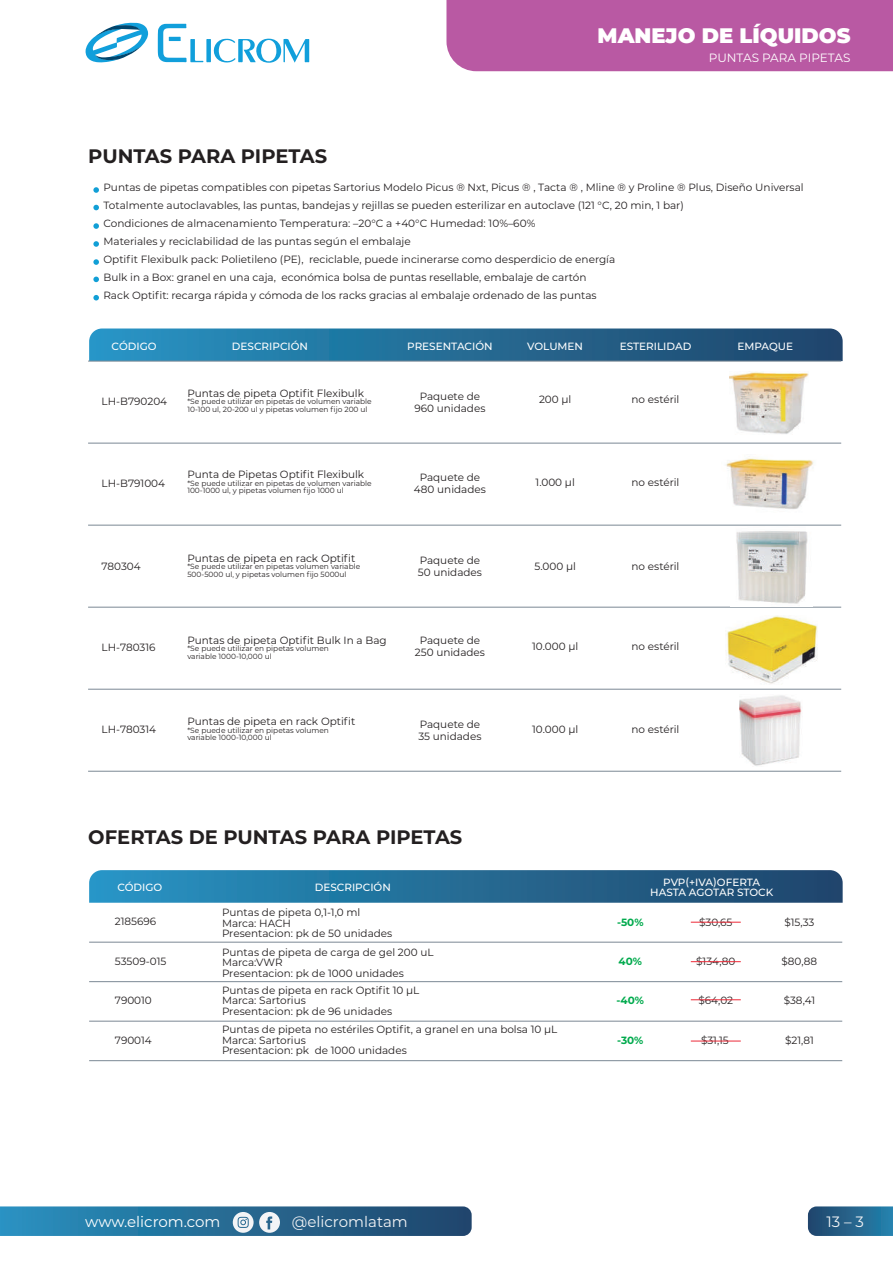
<style>
.page{position:relative;width:893px;height:1263px;background:#fff}
.page>*{position:absolute;margin:0;border:0;box-sizing:border-box;transform-origin:0 0}
.t1{font:900 21px "Montserrat";color:#fff}
.t2{font:700 19.5px "Montserrat";color:#231f20}
.t3{font:15px "Montserrat";color:#f3f4f6}
.t4{font:15px "Montserrat";color:#fff}
.t5{font:12px "Montserrat";color:#fff}
.t6{font:10.5px/10.5px "Montserrat";color:#231f20}
.t7{font:500 10.5px/10.5px "Montserrat";color:#fff;text-align:center}
.t8{font:700 10.5px "Montserrat";color:#00aa4d}
.t9{font:7.5px/7.5px "Montserrat";color:#231f20}
</style>
<div class="page">
<div style="left:446px;top:0;width:447px;height:71px;background:#b959a3"></div>
<svg style="left:808px;top:1206px;width:85px;height:30px;background:#2a688f"></svg>
<svg style="left:0;top:1206px;width:472px;height:30px;background:#31739a"></svg>
<svg style="left:85px;top:22px;width:63px;height:40px"></svg>
<svg style="left:158px;top:24px;width:151px;height:39px"></svg>
<svg style="left:93px;top:187px;width:6px;height:6px"></svg>
<svg style="left:93px;top:223px;width:6px;height:6px"></svg>
<svg style="left:93px;top:205px;width:6px;height:5px"></svg>
<svg style="left:93px;top:259px;width:6px;height:6px"></svg>
<svg style="left:93px;top:241px;width:6px;height:6px"></svg>
<svg style="left:93px;top:277px;width:6px;height:5px"></svg>
<svg style="left:93px;top:295px;width:6px;height:5px"></svg>
<svg style="left:89px;top:870px;width:754px;height:33px;background:#266e97"></svg>
<hr style="left:89px;top:942px;width:753px;height:1px;background:#7b8894">
<hr style="left:89px;top:981px;width:753px;height:1px;background:#7b8894">
<hr style="left:89px;top:1021px;width:753px;height:1px;background:#7b8894">
<hr style="left:89px;top:1060px;width:753px;height:1px;background:#7b8894">
<hr style="left:691px;top:922px;width:50px;height:1px;background:#ed2a38">
<hr style="left:691px;top:961px;width:50px;height:1px;background:#ed2a38">
<hr style="left:691px;top:999px;width:50px;height:1px;background:#ed2a38">
<hr style="left:691px;top:1041px;width:50px;height:1px;background:#ed2a38">
<svg style="left:89px;top:328px;width:754px;height:33px;background:#286e97"></svg>
<hr style="left:88px;top:361px;width:753px;height:1px;background:#7b8894">
<hr style="left:88px;top:443px;width:753px;height:1px;background:#7b8894">
<hr style="left:88px;top:525px;width:753px;height:1px;background:#7b8894">
<hr style="left:88px;top:607px;width:753px;height:1px;background:#7b8894">
<hr style="left:88px;top:689px;width:753px;height:1px;background:#7b8894">
<hr style="left:88px;top:771px;width:753px;height:1px;background:#7b8894">
<img style="left:729px;top:372px;width:79px;height:62px">
<img style="left:726px;top:458px;width:88px;height:51px">
<img style="left:736px;top:531px;width:72px;height:73px">
<img style="left:726px;top:615px;width:91px;height:69px">
<img style="left:739px;top:695px;width:63px;height:71px">
<h2 class="t2" style="left:88px;top:142px;width:240px">PUNTAS PARA PIPETAS</h2>
<h1 class="t1" style="left:598px;top:20px;width:254px">MANEJO DE LÍQUIDOS</h1>
<p class="t5" style="left:709px;top:50px;width:143px">PUNTAS PARA PIPETAS</p>
<p class="t6" style="left:103px;top:178px;width:702px;line-height:18px">Puntas de pipetas compatibles con pipetas Sartorius Modelo Picus ® Nxt, Picus ® , Tacta ® , Mline ® y Proline ® Plus, Diseño Universal Totalmente autoclavables, las puntas, bandejas y rejillas se pueden esterilizar en autoclave (121 °C, 20 min, 1 bar)<br>Condiciones de almacenamiento Temperatura: –20°C a +40°C Humedad: 10%–60%<br>Materiales y reciclabilidad de las puntas según el embalaje<br>Optifit Flexibulk pack: Polietileno (PE), reciclable, puede incinerarse como desperdicio de energía<br>Bulk in a Box: granel en una caja, económica bolsa de puntas resellable, embalaje de cartón<br>Rack Optifit: recarga rápida y cómoda de los racks gracias al embalaje ordenado de las puntas</p>
<p class="t7" style="left:112px;top:340px;width:46px">CÓDIGO</p>
<p class="t7" style="left:232px;top:340px;width:78px">DESCRIPCIÓN</p>
<p class="t7" style="left:407px;top:340px;width:87px">PRESENTACIÓN</p>
<p class="t7" style="left:527px;top:340px;width:57px">VOLUMEN</p>
<p class="t7" style="left:620px;top:340px;width:73px">ESTERILIDAD</p>
<p class="t7" style="left:737px;top:340px;width:57px">EMPAQUE</p>
<p class="t6" style="left:187px;top:387px;width:178px">Puntas de pipeta Optifit Flexibulk</p>
<p class="t9" style="left:187px;top:397px;width:186px">*Se puede utilizar en pipetas de volumen variable<br>10-100 ul, 20-200 ul y pipetas volumen fijo 200 ul</p>
<p class="t6" style="left:102px;top:395px;width:67px">LH-B790204</p>
<p class="t6" style="left:414px;top:390px;width:73px;line-height:12px;text-align:center">Paquete de<br>960 unidades</p>
<p class="t6" style="left:539px;top:394px;width:34px">200 µl</p>
<p class="t6" style="left:631px;top:394px;width:49px">no estéril</p>
<p class="t6" style="left:102px;top:477px;width:65px">LH-B791004</p>
<p class="t6" style="left:187px;top:469px;width:178px">Punta de Pipetas Optifit Flexibulk</p>
<p class="t9" style="left:187px;top:479px;width:186px">*Se puede utilizar en pipetas de volumen variable<br>100-1000 ul, y pipetas volumen fijo 1000 ul</p>
<p class="t6" style="left:102px;top:561px;width:41px">780304</p>
<p class="t6" style="left:102px;top:642px;width:55px">LH-780316</p>
<p class="t6" style="left:102px;top:723px;width:56px">LH-780314</p>
<p class="t6" style="left:187px;top:552px;width:169px">Puntas de pipeta en rack Optifit</p>
<p class="t9" style="left:187px;top:563px;width:174px">*Se puede utilizar en pipetas volumen variable<br>500-5000 ul, y pipetas volumen fijo 5000ul</p>
<p class="t6" style="left:187px;top:634px;width:201px">Puntas de pipeta Optifit Bulk In a Bag</p>
<p class="t9" style="left:187px;top:644px;width:143px">*Se puede utilizar en pipetas volumen variable 1000-10,000 ul</p>
<p class="t6" style="left:187px;top:716px;width:169px">Puntas de pipeta en rack Optifit</p>
<p class="t9" style="left:187px;top:726px;width:143px">*Se puede utilizar en pipetas volumen variable 1000-10,000 ul</p>
<p class="t6" style="left:414px;top:470px;width:74px;line-height:12px;text-align:center">Paquete de<br>480 unidades</p>
<p class="t6" style="left:418px;top:554px;width:66px;line-height:12px">Paquete de<br>50 unidades</p>
<p class="t6" style="left:415px;top:633px;width:72px;line-height:12px;text-align:center">Paquete de<br>250 unidades</p>
<p class="t6" style="left:418px;top:717px;width:65px;line-height:12px">Paquete de<br>35 unidades</p>
<h2 class="t2" style="left:88px;top:823px;width:376px">OFERTAS DE PUNTAS PARA PIPETAS</h2>
<p class="t6" style="left:536px;top:477px;width:41px">1.000 µl</p>
<p class="t6" style="left:534px;top:561px;width:43px">5.000 µl</p>
<p class="t6" style="left:532px;top:641px;width:48px">10.000 µl</p>
<p class="t6" style="left:532px;top:723px;width:48px">10.000 µl</p>
<p class="t6" style="left:631px;top:477px;width:49px">no estéril</p>
<p class="t6" style="left:631px;top:561px;width:49px">no estéril</p>
<p class="t6" style="left:631px;top:641px;width:49px">no estéril</p>
<p class="t6" style="left:631px;top:723px;width:49px">no estéril</p>
<p class="t7" style="left:117px;top:882px;width:46px">CÓDIGO</p>
<p class="t7" style="left:315px;top:882px;width:78px">DESCRIPCIÓN</p>
<p class="t7" style="left:650px;top:876px;width:125px">PVP(+IVA)OFERTA<br>HASTA AGOTAR STOCK</p>
<p class="t6" style="left:115px;top:916px;width:43px">2185696</p>
<p class="t6" style="left:222px;top:907px;width:172px">Puntas de pipeta 0,1-1,0 ml<br>Marca: HACH<br>Presentacion: pk de 50 unidades</p>
<p class="t6" style="left:222px;top:946px;width:213px">Puntas de pipeta de carga de gel 200 uL<br>Marca:VWR<br>Presentacion: pk de 1000 unidades</p>
<p class="t6" style="left:222px;top:984px;width:199px">Puntas de pipeta en rack Optifit 10 µL<br>Marca: Sartorius<br>Presentacion: pk de 96 unidades</p>
<p class="t6" style="left:222px;top:1024px;width:337px">Puntas de pipeta no estériles Optifit, a granel en una bolsa 10 µL<br>Marca: Sartorius<br>Presentacion: pk de 1000 unidades</p>
<p class="t8" style="left:617px;top:914px;width:28px">-50%</p>
<p class="t6" style="left:115px;top:955px;width:53px">53509-015</p>
<p class="t8" style="left:619px;top:953px;width:25px">40%</p>
<p class="t6" style="left:115px;top:994px;width:39px">790010</p>
<p class="t8" style="left:616px;top:992px;width:29px">-40%</p>
<p class="t6" style="left:115px;top:1035px;width:39px">790014</p>
<p class="t8" style="left:617px;top:1033px;width:28px">-30%</p>
<p class="t6" style="left:699px;top:916px;width:35px">$30,65</p>
<p class="t6" style="left:696px;top:955px;width:41px">$134,80</p>
<p class="t6" style="left:698px;top:994px;width:36px">$64,02</p>
<p class="t6" style="left:701px;top:1035px;width:29px">$31,15</p>
<p class="t6" style="left:784px;top:916px;width:32px">$15,33</p>
<p class="t6" style="left:781px;top:955px;width:37px">$80,88</p>
<p class="t6" style="left:784px;top:994px;width:33px">$38,41</p>
<p class="t6" style="left:785px;top:1035px;width:30px">$21,81</p>
<h3 class="t4" style="left:85px;top:1211px;width:137px">www.elicrom.com</h3>
<h3 class="t3" style="left:292px;top:1211px;width:117px">@elicromlatam</h3>
<h3 class="t3" style="left:826px;top:1211px;width:39px">13 – 3</h3>
</div>
